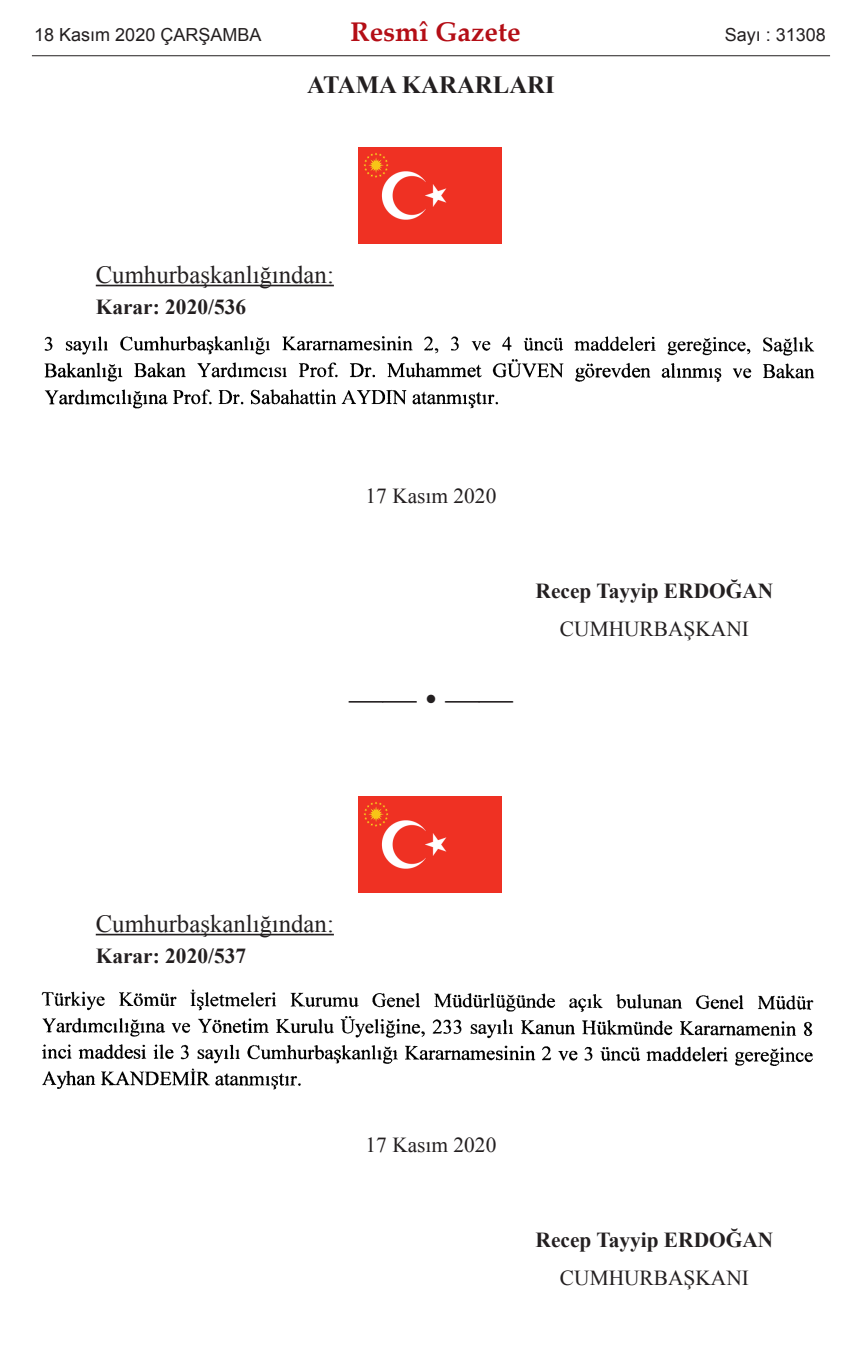
<style>
.page{position:relative;width:862px;height:1365px;background:#fff}
.page>*{position:absolute;margin:0;border:0;box-sizing:border-box;transform-origin:0 0}
.t1{font:33.75px "Times New Roman";color:#231f20}
.t2{font:700 27px "Palatino Linotype";color:#b40e16}
.t3{font:24.75px "Times New Roman";color:#231f20}
.t4{font:700 24.75px "Times New Roman";color:#231f20}
.t5{font:700 21.38px "Times New Roman";color:#231f20}
.t6{font:21.38px "Times New Roman";color:#231f20}
.t7{font:18px "Arial";color:#231f20}
</style>
<div class="page">
<hr style="left:96px;top:285px;width:238px;height:1px;background:#231f20">
<hr style="left:96px;top:934px;width:238px;height:1px;background:#231f20">
<img style="left:358px;top:148px;width:143px;height:95px">
<img style="left:44px;top:336px;width:771px;height:73px">
<img style="left:358px;top:797px;width:143px;height:95px">
<img style="left:41px;top:989px;width:773px;height:101px">
<hr style="left:32px;top:55px;width:797px;height:1px;background:#231f20">
<p class="t7" style="left:34px;top:25px;width:229px">18 Kasım 2020 ÇARŞAMBA</p>
<p class="t2" style="left:350px;top:21px;width:171px">Resmî Gazete</p>
<p class="t7" style="left:724px;top:25px;width:103px">Sayı : 31308</p>
<p class="t4" style="left:307px;top:71px;width:249px">ATAMA KARARLARI</p>
<p class="t3" style="left:96px;top:261px;width:239px">Cumhurbaşkanlığından:</p>
<p class="t5" style="left:96px;top:295px;width:152px">Karar: 2020/536</p>
<p class="t6" style="left:365px;top:484px;width:132px">17 Kasım 2020</p>
<h1 class="t1" style="left:349px;top:680px;width:165px">—— • ——</h1>
<p class="t5" style="left:535px;top:579px;width:239px">Recep Tayyip ERDOĞAN</p>
<p class="t6" style="left:559px;top:617px;width:190px">CUMHURBAŞKANI</p>
<p class="t3" style="left:96px;top:910px;width:239px">Cumhurbaşkanlığından:</p>
<p class="t5" style="left:96px;top:944px;width:152px">Karar: 2020/537</p>
<p class="t6" style="left:365px;top:1133px;width:132px">17 Kasım 2020</p>
<p class="t5" style="left:535px;top:1228px;width:239px">Recep Tayyip ERDOĞAN</p>
<p class="t6" style="left:559px;top:1266px;width:190px">CUMHURBAŞKANI</p>
</div>
